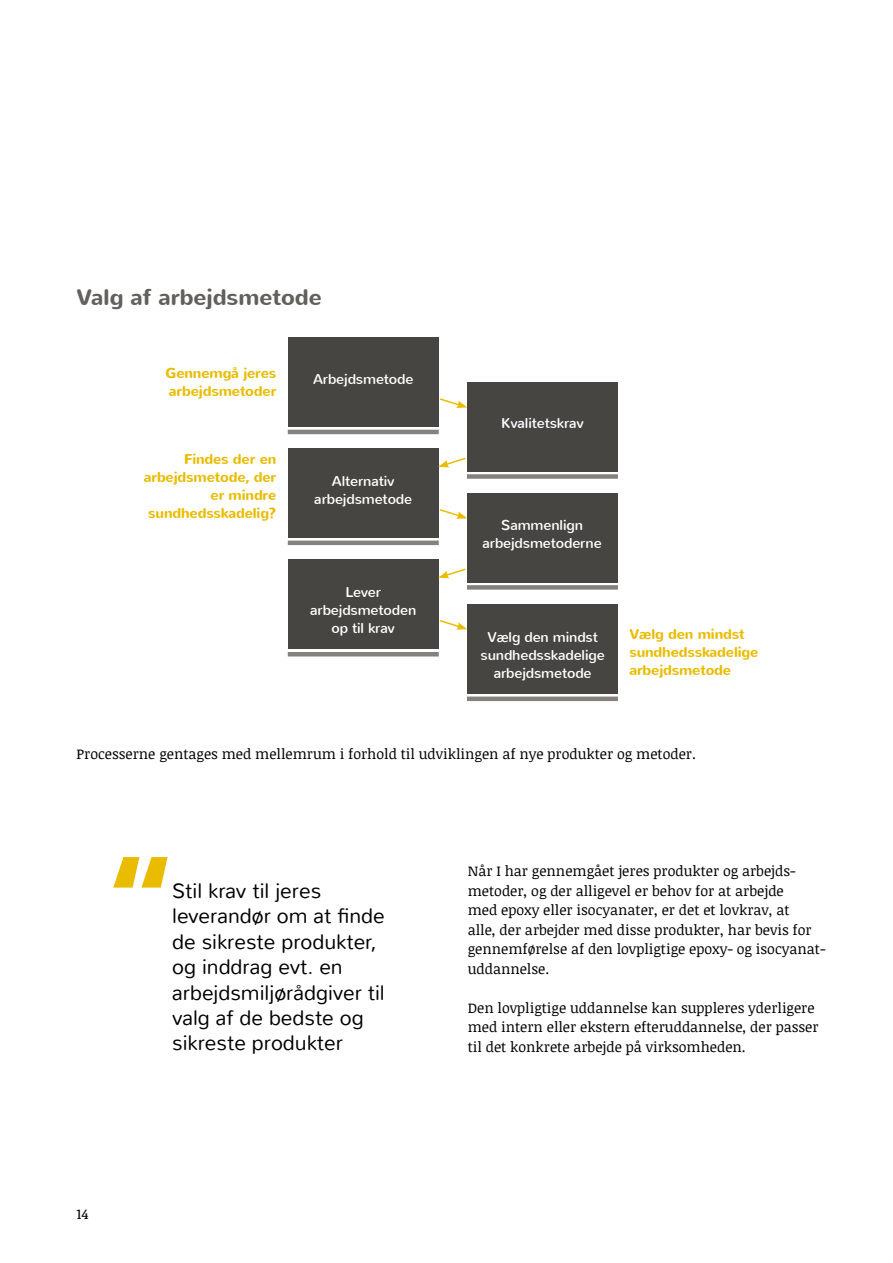
<style>
.page{position:relative;width:893px;height:1263px;background:#fff}
.page>*{position:absolute;margin:0;border:0;box-sizing:border-box;transform-origin:0 0}
.t1{font:700 120px "Nunito";color:#eabc00}
.t2{font:700 22.5px "Nunito";color:#62605c}
.t3{font:300 21px/25.5px "Nunito";color:#000}
.t4{font:14.25px/19.5px "Noticia Text";color:#000}
.t5{font:14.25px/18px "Nunito";letter-spacing:-.01em;color:#fff;text-align:center}
.t6{font:700 14.25px/18px "Nunito";letter-spacing:-.01em;color:#eabc00}
</style>
<div class="page">
<div style="left:288px;top:337px;width:151px;height:90px;background:#474542"></div>
<div style="left:288px;top:448px;width:151px;height:90px;background:#474542"></div>
<div style="left:288px;top:559px;width:151px;height:90px;background:#474542"></div>
<div style="left:467px;top:382px;width:151px;height:90px;background:#474542"></div>
<div style="left:467px;top:493px;width:151px;height:90px;background:#474542"></div>
<div style="left:467px;top:604px;width:151px;height:90px;background:#474542"></div>
<svg style="left:440px;top:398px;width:27px;height:10px"></svg>
<svg style="left:440px;top:509px;width:27px;height:10px"></svg>
<svg style="left:440px;top:620px;width:27px;height:10px"></svg>
<svg style="left:438px;top:457px;width:28px;height:10px"></svg>
<svg style="left:438px;top:568px;width:28px;height:10px"></svg>
<hr style="left:288px;top:430px;width:151px;height:4px;background:#85817e">
<hr style="left:288px;top:541px;width:151px;height:4px;background:#85817e">
<hr style="left:288px;top:652px;width:151px;height:4px;background:#85817e">
<div style="left:467px;top:474px;width:151px;height:5px;background:#85817e"></div>
<div style="left:467px;top:585px;width:151px;height:5px;background:#85817e"></div>
<div style="left:467px;top:696px;width:151px;height:5px;background:#85817e"></div>
<h2 class="t2" style="left:77px;top:282px;width:247px">Valg af arbejdsmetode</h2>
<p class="t6" style="left:165px;top:364px;width:112px">Gennemgå jeres arbejdsmetoder</p>
<p class="t6" style="left:144px;top:451px;width:134px;text-align:right">Findes der en arbejdsmetode, der er mindre sundhedsskadelig?</p>
<p class="t5" style="left:313px;top:370px;width:102px">Arbejdsmetode</p>
<p class="t5" style="left:314px;top:472px;width:99px">Alternativ arbejdsmetode</p>
<p class="t5" style="left:310px;top:583px;width:108px">Lever arbejdsmetoden op til krav</p>
<p class="t5" style="left:501px;top:414px;width:84px">Kvalitetskrav</p>
<p class="t5" style="left:482px;top:517px;width:121px">Sammenlign arbejdsmetoderne</p>
<p class="t5" style="left:481px;top:628px;width:126px">Vælg den mindst sundhedsskadelige arbejdsmetode</p>
<p class="t6" style="left:629px;top:625px;width:130px">Vælg den mindst sundhedsskadelige arbejdsmetode</p>
<p class="t4" style="left:77px;top:744px;width:621px">Processerne gentages med mellemrum i forhold til udviklingen af nye produkter og metoder.</p>
<h1 class="t1" style="left:106px;top:821px;width:70px">“</h1>
<h3 class="t3" style="left:172px;top:878px;width:214px">Stil krav til jeres leverandør om at finde de sikreste produkter, og inddrag evt. en arbejdsmiljørådgiver til valg af de bedste og sikreste produkter</h3>
<p class="t4" style="left:77px;top:1203px;width:14px">14</p>
<p class="t4" style="left:468px;top:861px;width:359px">Når I har gennemgået jeres produkter og arbejds&shy;metoder, og der alligevel er behov for at arbejde<br>med epoxy eller isocyanater, er det et lovkrav, at<br>alle, der arbejder med disse produkter, har bevis for gennemførelse af den lovpligtige epoxy- og isocyanat&shy;uddannelse.</p>
<p class="t4" style="left:468px;top:997px;width:352px">Den lovpligtige uddannelse kan suppleres yderligere med intern eller ekstern efteruddannelse, der passer til det konkrete arbejde på virksomheden.</p>
</div>
